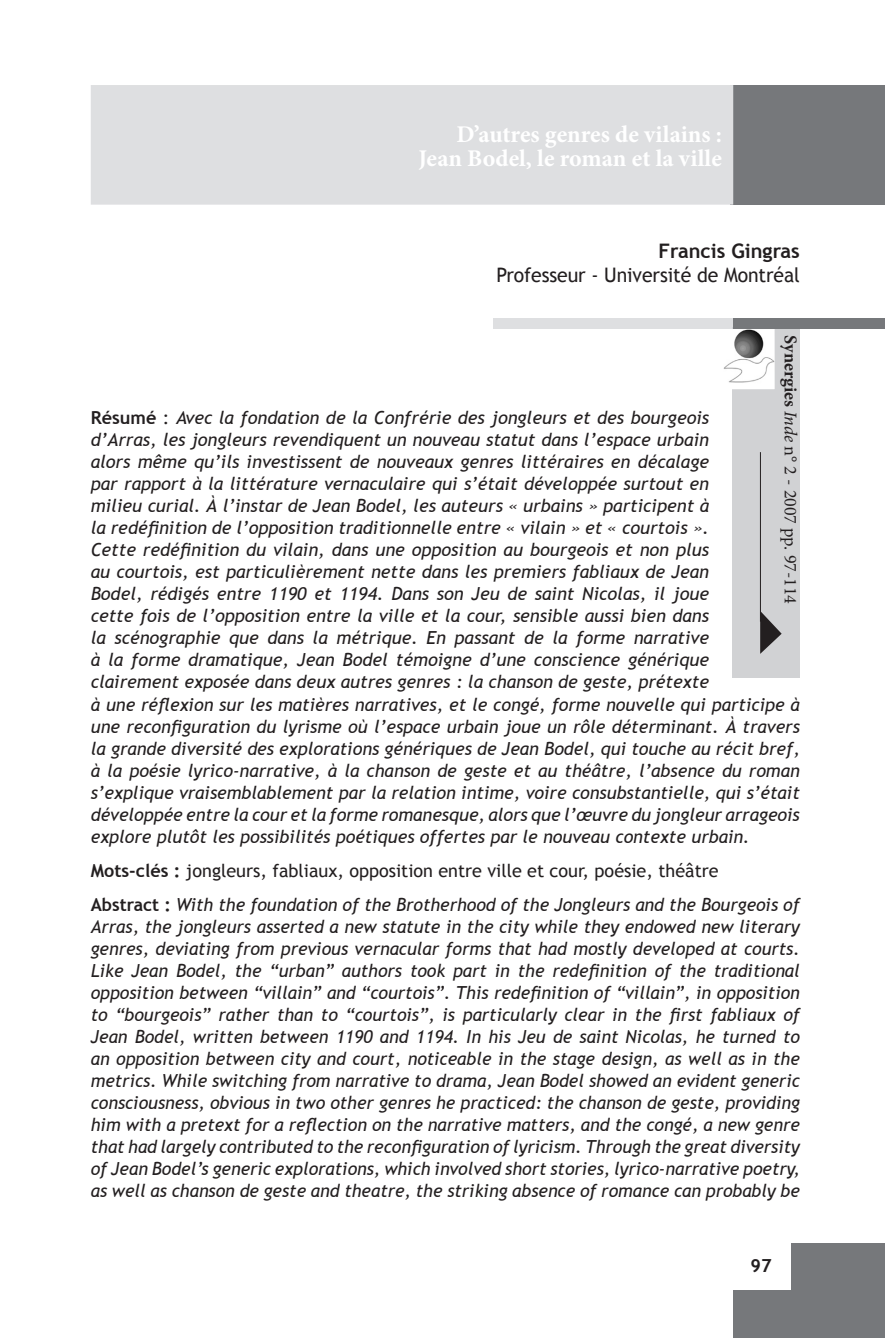
<style>
.page{position:relative;width:885px;height:1338px;background:#fff}
.page>*{position:absolute;margin:0;border:0;box-sizing:border-box;transform-origin:0 0}
.t1{font:700 24px/24px "Minion Pro";color:#fff;text-align:right}
.t2{font:20px "Trebuchet MS";letter-spacing:-.005em;color:#231f20}
.t3{font:700 20px "Trebuchet MS";color:#231f20}
.t4{font:italic 18px/22px "Trebuchet MS";color:#231f20;text-align:justify}
.t5{font:18px "Minion Pro";color:#231f20}
.t6{font:700 18px "Trebuchet MS";color:#231f20}
.s1{font-weight:700;font-style:normal}
.s2{font-style:normal}
.s3{font-weight:700}
.s4{font-style:italic}
</style>
<div class="page">
<div style="left:733px;top:1243px;width:151px;height:95px;background:#76787b"></div>
<div style="left:731px;top:1242px;width:59px;height:48px;background:#fff"></div>
<div style="left:493px;top:318px;width:242px;height:11px;background:#dedfe1"></div>
<div style="left:730px;top:85px;width:154px;height:119px;background:#76787b"></div>
<div style="left:732px;top:327px;width:67px;height:351px;background:#d1d2d4"></div>
<div style="left:733px;top:318px;width:151px;height:11px;background:#76787b"></div>
<svg style="left:759px;top:611px;width:22px;height:43px"></svg>
<img style="left:723px;top:329px;width:51px;height:60px">
<hr style="left:760px;top:452px;width:1px;height:170px;background:#231f20">
<div style="left:91px;top:85px;width:642px;height:120px;background:#dedfe1"></div>
<h1 class="t1" style="left:418px;top:123px;width:305px">D’autres genres de vilains :<br>Jean Bodel, le roman et la ville</h1>
<p class="t3" style="left:658px;top:239px;width:143px">Francis Gingras</p>
<p class="t2" style="left:496px;top:264px;width:305px">Professeur - Université de Montréal</p>
<p class="t4" style="left:91px;top:407px;width:620px"><span class="s1">Résumé</span> <span class="s2">:</span> Avec la fondation de la Confrérie des jongleurs et des bourgeois d’Arras, les jongleurs revendiquent un nouveau statut dans l’espace urbain alors même qu’ils investissent de nouveaux genres littéraires en décalage par rapport à la littérature vernaculaire qui s’était développée surtout en milieu curial. À l’instar de Jean Bodel, les auteurs « urbains » participent à la redéfinition de l’opposition traditionnelle entre « vilain » et « courtois ».<br>Cette redéfinition du vilain, dans une opposition au bourgeois et non plus au courtois, est particulièrement nette dans les premiers fabliaux de Jean Bodel, rédigés entre 1190 et 1194. Dans son Jeu de saint Nicolas, il joue cette fois de l’opposition entre la ville et la cour, sensible aussi bien dans la scénographie que dans la métrique. En passant de la forme narrative à la forme dramatique, Jean Bodel témoigne d’une conscience générique clairement exposée dans deux autres genres : la chanson de geste, prétexte</p>
<p class="t5" style="left:801px;top:335px;width:270px;rotate:90deg"><span class="s3">Synergies</span> <span class="s4">Inde</span> n° 2 - 2007 pp. 97-114</p>
<p class="t4" style="left:91px;top:694px;width:710px">à une réflexion sur les matières narratives, et le congé, forme nouvelle qui participe à une reconfiguration du lyrisme où l’espace urbain joue un rôle déterminant. À travers la grande diversité des explorations génériques de Jean Bodel, qui touche au récit bref, à la poésie lyrico-narrative, à la chanson de geste et au théâtre, l’absence du roman s’explique vraisemblablement par la relation intime, voire consubstantielle, qui s’était développée entre la cour et la forme romanesque, alors que l’œuvre du jongleur arrageois explore plutôt les possibilités poétiques offertes par le nouveau contexte urbain.</p>
<p class="t4" style="left:91px;top:854px;width:710px;line-height:34px"><span class="s1">Mots-clés :</span> <span class="s2">jongleurs, fabliaux, opposition entre ville et cour, poésie, théâtre<br></span><span class="s1">Abstract :</span> With the foundation of the Brotherhood of the Jongleurs and the Bourgeois of</p>
<p class="t4" style="left:91px;top:916px;width:710px">Arras, the jongleurs asserted a new statute in the city while they endowed new literary genres, deviating from previous vernacular forms that had mostly developed at courts.<br>Like Jean Bodel, the “urban” authors took part in the redefinition of the traditional opposition between “villain” and “courtois”. This redefinition of “villain”, in opposition to “bourgeois” rather than to “courtois”, is particularly clear in the first fabliaux of Jean Bodel, written between 1190 and 1194. In his Jeu de saint Nicolas, he turned to an opposition between city and court, noticeable in the stage design, as well as in the metrics. While switching from narrative to drama, Jean Bodel showed an evident generic consciousness, obvious in two other genres he practiced: the chanson de geste, providing him with a pretext for a reflection on the narrative matters, and the congé, a new genre that had largely contributed to the reconfiguration of lyricism. Through the great diversity of Jean Bodel’s generic explorations, which involved short stories, lyrico-narrative poetry, as well as chanson de geste and theatre, the striking absence of romance can probably be</p>
<p class="t6" style="left:750px;top:1255px;width:23px">97</p>
</div>
